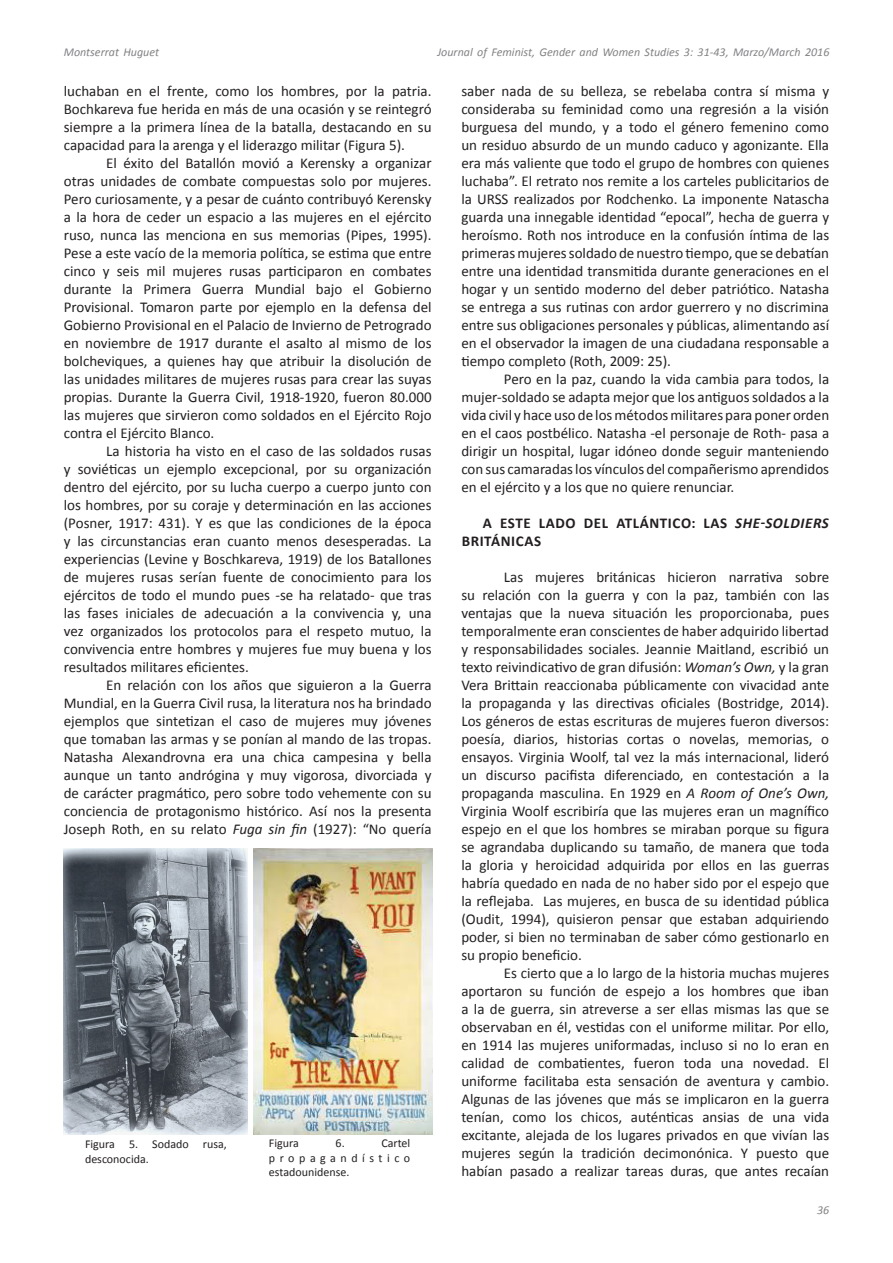
<style>
.page{position:relative;width:893px;height:1263px;background:#fff}
.page>*{position:absolute;margin:0;border:0;box-sizing:border-box;transform-origin:0 0}
.Texto{font:15px/18px "Calibri";color:#231f20;text-align:justify}
._1__Entrada{font:700 15px/18px "Calibri";letter-spacing:.04em;color:#231f20}
.t1{font:italic 12px "Calibri";color:#808285}
.Pie_de_figura{font:12px/14.4px "Calibri";color:#231f20}
.s1{font-style:italic}
</style>
<div class="page">
<img style="left:63px;top:848px;width:185px;height:287px">
<img style="left:254px;top:848px;width:178px;height:287px">
<p class="t1" style="left:64px;top:44px;width:97px">Montserrat Huguet</p>
<p class="t1" style="left:437px;top:44px;width:393px">Journal of Feminist, Gender and Women Studies 3: 31-43, Marzo/March 2016</p>
<p class="Texto" style="left:64px;top:82px;width:369px">luchaban en el frente, como los hombres, por la patria.<br>Bochkareva fue herida en más de una ocasión y se reintegró siempre a la primera línea de la batalla, destacando en su capacidad para la arenga y el liderazgo militar (Figura 5).</p>
<p class="Texto" style="left:64px;top:154px;width:369px;text-indent:43px">El éxito del Batallón movió a Kerensky a organizar otras unidades de combate compuestas solo por mujeres.<br>Pero curiosamente, y a pesar de cuánto contribuyó Kerensky a la hora de ceder un espacio a las mujeres en el ejército ruso, nunca las menciona en sus memorias (Pipes, 1995).<br>Pese a este vacío de la memoria política, se estima que entre cinco y seis mil mujeres rusas participaron en combates durante la Primera Guerra Mundial bajo el Gobierno Provisional. Tomaron parte por ejemplo en la defensa del Gobierno Provisional en el Palacio de Invierno de Petrogrado en noviembre de 1917 durante el asalto al mismo de los bolcheviques, a quienes hay que atribuir la disolución de las unidades militares de mujeres rusas para crear las suyas propias. Durante la Guerra Civil, 1918-1920, fueron 80.000 las mujeres que sirvieron como soldados en el Ejército Rojo contra el Ejército Blanco.</p>
<p class="Texto" style="left:64px;top:442px;width:369px;text-indent:43px">La historia ha visto en el caso de las soldados rusas y soviéticas un ejemplo excepcional, por su organización dentro del ejército, por su lucha cuerpo a cuerpo junto con los hombres, por su coraje y determinación en las acciones (Posner, 1917: 431). Y es que las condiciones de la época y las circunstancias eran cuanto menos desesperadas. La experiencias (Levine y Boschkareva, 1919) de los Batallones de mujeres rusas serían fuente de conocimiento para los ejércitos de todo el mundo pues -se ha relatado- que tras las fases iniciales de adecuación a la convivencia y, una vez organizados los protocolos para el respeto mutuo, la convivencia entre hombres y mujeres fue muy buena y los resultados militares eficientes.</p>
<p class="Texto" style="left:64px;top:676px;width:369px;text-indent:43px">En relación con los años que siguieron a la Guerra Mundial, en la Guerra Civil rusa, la literatura nos ha brindado ejemplos que sintetizan el caso de mujeres muy jóvenes que tomaban las armas y se ponían al mando de las tropas.<br>Natasha Alexandrovna era una chica campesina y bella aunque un tanto andrógina y muy vigorosa, divorciada y de carácter pragmático, pero sobre todo vehemente con su conciencia de protagonismo histórico. Así nos la presenta Joseph Roth, en su relato <span class="s1">Fuga sin fin</span> (1927): “No quería</p>
<p class="Texto" style="left:461px;top:82px;width:369px">saber nada de su belleza, se rebelaba contra sí misma y consideraba su feminidad como una regresión a la visión burguesa del mundo, y a todo el género femenino como un residuo absurdo de un mundo caduco y agonizante. Ella era más valiente que todo el grupo de hombres con quienes luchaba”. El retrato nos remite a los carteles publicitarios de la URSS realizados por Rodchenko. La imponente Natascha guarda una innegable identidad “epocal”, hecha de guerra y heroísmo. Roth nos introduce en la confusión íntima de las primeras mujeres soldado de nuestro tiempo, que se debatían entre una identidad transmitida durante generaciones en el hogar y un sentido moderno del deber patriótico. Natasha se entrega a sus rutinas con ardor guerrero y no discrimina entre sus obligaciones personales y públicas, alimentando así en el observador la imagen de una ciudadana responsable a tiempo completo (Roth, 2009: 25).</p>
<p class="Texto" style="left:461px;top:370px;width:369px;text-indent:43px">Pero en la paz, cuando la vida cambia para todos, la mujer-soldado se adapta mejor que los antiguos soldados a la vida civil y hace uso de los métodos militares para poner orden en el caos postbélico. Natasha -el personaje de Roth- pasa a dirigir un hospital, lugar idóneo donde seguir manteniendo con sus camaradas los vínculos del compañerismo aprendidos en el ejército y a los que no quiere renunciar.</p>
<p class="_1__Entrada" style="left:462px;top:514px;width:369px;text-indent:21px">A ESTE LADO DEL ATLÁNTICO: LAS <span class="s1">SHE-SOLDIERS<br></span>BRITÁNICAS</p>
<p class="Texto" style="left:461px;top:568px;width:369px;text-indent:43px">Las mujeres británicas hicieron narrativa sobre su relación con la guerra y con la paz, también con las ventajas que la nueva situación les proporcionaba, pues temporalmente eran conscientes de haber adquirido libertad y responsabilidades sociales. Jeannie Maitland, escribió un texto reivindicativo de gran difusión: <span class="s1">Woman’s Own,</span> y la gran Vera Brittain reaccionaba públicamente con vivacidad ante la propaganda y las directivas oficiales (Bostridge, 2014).<br>Los géneros de estas escrituras de mujeres fueron diversos: poesía, diarios, historias cortas o novelas, memorias, o ensayos. Virginia Woolf, tal vez la más internacional, lideró un discurso pacifista diferenciado, en contestación a la propaganda masculina. En 1929 en <span class="s1">A Room of One’s Own, </span>Virginia Woolf escribiría que las mujeres eran un magnífico espejo en el que los hombres se miraban porque su figura se agrandaba duplicando su tamaño, de manera que toda la gloria y heroicidad adquirida por ellos en las guerras habría quedado en nada de no haber sido por el espejo que la reflejaba. Las mujeres, en busca de su identidad pública (Oudit, 1994), quisieron pensar que estaban adquiriendo poder, si bien no terminaban de saber cómo gestionarlo en su propio beneficio.</p>
<p class="Texto" style="left:461px;top:964px;width:369px;text-indent:43px">Es cierto que a lo largo de la historia muchas mujeres aportaron su función de espejo a los hombres que iban a la de guerra, sin atreverse a ser ellas mismas las que se observaban en él, vestidas con el uniforme militar. Por ello, en 1914 las mujeres uniformadas, incluso si no lo eran en calidad de combatientes, fueron toda una novedad. El uniforme facilitaba esta sensación de aventura y cambio.<br>Algunas de las jóvenes que más se implicaron en la guerra tenían, como los chicos, auténticas ansias de una vida excitante, alejada de los lugares privados en que vivían las mujeres según la tradición decimonónica. Y puesto que habían pasado a realizar tareas duras, que antes recaían</p>
<p class="Pie_de_figura" style="left:269px;top:1136px;width:143px;text-align:justify;text-indent:112px">Cartel propagandístico estadounidense.</p>
<p class="Pie_de_figura" style="left:85px;top:1137px;width:143px">Figura 5. Sodado rusa, desconocida.</p>
<p class="Pie_de_figura" style="left:269px;top:1136px;width:31px">Figura</p>
<p class="Pie_de_figura" style="left:336px;top:1136px;width:11px">6.</p>
<p class="t1" style="left:817px;top:1201px;width:14px">36</p>
</div>
